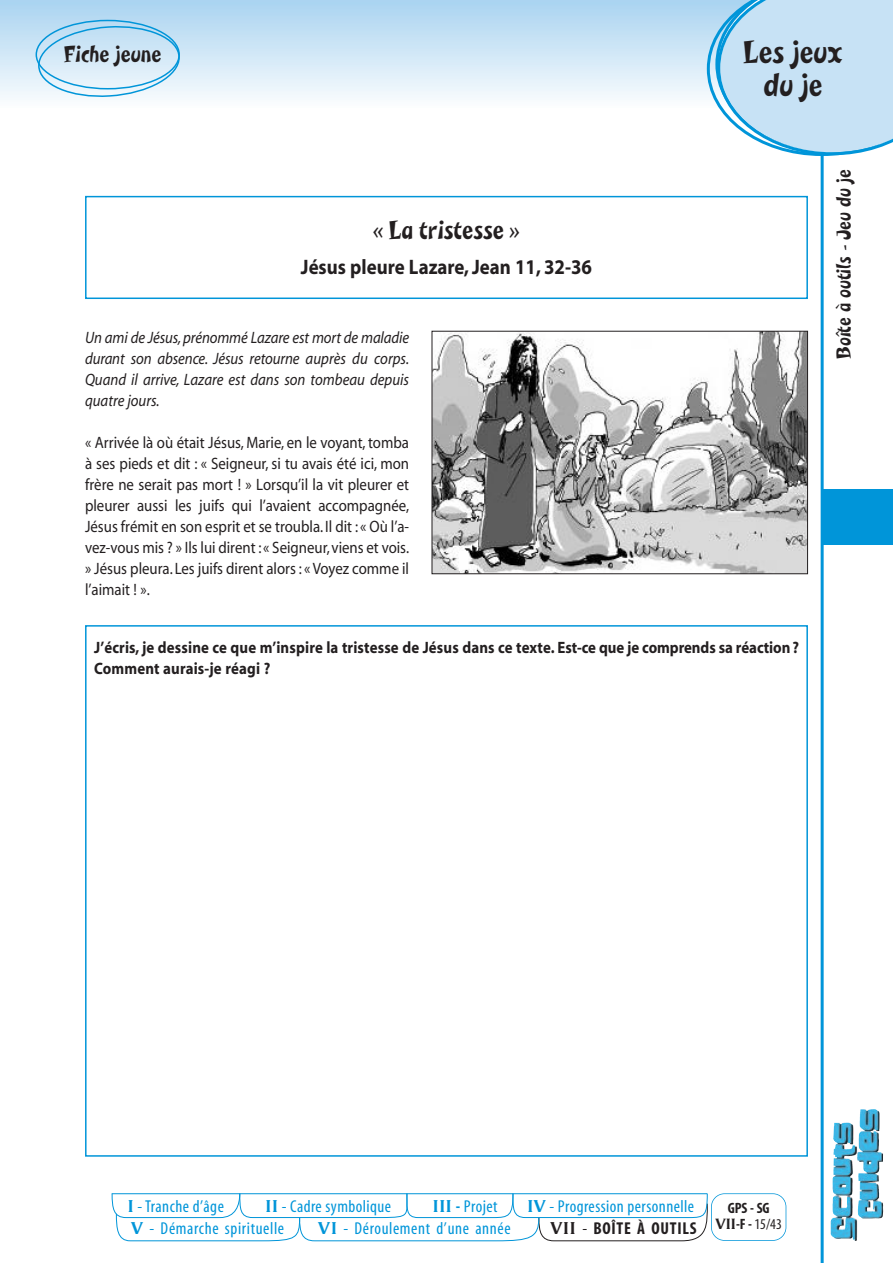
<style>
.page{position:relative;width:893px;height:1263px;background:#fff}
.page>*{position:absolute;margin:0;border:0;box-sizing:border-box;transform-origin:0 0}
.t1{font:33px/33px "Wac Wak Ooops";color:#231f20;text-align:center}
.t2{font:27px "Wac Wak Ooops";color:#231f20}
.t3{font:24px "Wac Wak Ooops";color:#231f20}
.t4{font:700 21px "Myriad";color:#231f20;scale:.9 1}
.t5{font:21px "Wac Wak Ooops";color:#231f20}
.t6{font:condensed 17.25px "Myriad";letter-spacing:.025em;color:#0095d9}
.t7{font:700 condensed 17.25px "Myriad";letter-spacing:.04em;color:#231f20}
.t8{font:16.5px/21px "Myriad";color:#231f20;text-align:justify;scale:.9 1}
.t9{font:italic 16.5px/21px "Myriad";color:#231f20;text-align:justify;scale:.9 1}
.t10{font:700 16.5px/21px "Myriad";letter-spacing:.01em;color:#231f20;scale:.9 1}
.t11{font:700 condensed 15px/16.5px "Myriad";color:#231f20;text-align:center}
.s1{font-family:"Vega";font-weight:700;font-stretch:normal}
.s2{font-weight:700}
.s3{font-family:"Vega";font-stretch:normal}
.s4{font-weight:400}
</style>
<div class="page">
<div style="left:0;top:0;width:893px;height:107px;background:linear-gradient(to bottom,#a9d3f0,#fbfdfe)"></div>
<svg style="left:111px;top:1193px;width:597px;height:48px"></svg>
<div style="left:711px;top:1193px;width:75px;height:48px;border:2px solid #0095d9;border-radius:14px"></div>
<svg style="left:707px;top:0;width:186px;height:156px;background:#bfdff4"></svg>
<img style="left:831px;top:1122px;width:32px;height:119px">
<hr style="left:821px;top:155px;width:3px;height:1108px;background:#0095d9">
<div style="left:821px;top:489px;width:72px;height:56px;background:#0095d9"></div>
<svg style="left:36px;top:20px;width:144px;height:79px;background:#c3e2f4"></svg>
<div style="left:85px;top:196px;width:723px;height:103px;border:2px solid #0095d9"></div>
<img style="left:434px;top:333px;width:372px;height:239px">
<div style="left:432px;top:331px;width:376px;height:243px;border:1px solid #231f20"></div>
<h3 class="t3" style="left:64px;top:46px;width:99px">Fiche jeune</h3>
<h2 class="t2" style="left:371px;top:220px;width:151px">« La tristesse »</h2>
<p class="t4" style="left:301px;top:259px;width:325px">Jésus pleure Lazare, Jean 11, 32-36</p>
<p class="t9" style="left:85px;top:328px;width:362px">Un ami de Jésus, prénommé Lazare est mort de maladie durant son absence. Jésus retourne auprès du corps.<br>Quand il arrive, Lazare est dans son tombeau depuis quatre jours.</p>
<p class="t8" style="left:85px;top:434px;width:362px">« Arrivée là où était Jésus, Marie, en le voyant, tomba à ses pieds et dit : « Seigneur, si tu avais été ici, mon frère ne serait pas mort ! » Lorsqu’il la vit pleurer et pleurer aussi les juifs qui l’avaient accompagnée, Jésus frémit en son esprit et se troubla. Il dit : « Où l’a&shy;vez-vous mis ? » Ils lui dirent : « Seigneur,viens et vois. » Jésus pleura. Les juifs dirent alors : « Voyez comme il l’aimait ! ».</p>
<h1 class="t1" style="left:743px;top:39px;width:101px">Les jeux du je</h1>
<p class="t5" style="left:837px;top:359px;width:191px;rotate:-90deg">Boîte à outils - Jeu du je</p>
<p class="t10" style="left:94px;top:639px;width:785px">J’écris, je dessine ce que m’inspire la tristesse de Jésus dans ce texte. Est-ce que je comprends sa réaction?<br>Comment aurais-je réagi ?</p>
<p class="t6" style="left:128px;top:1200px;width:98px"><span class="s1">I</span> -Tranche d’âge</p>
<p class="t6" style="left:266px;top:1200px;width:127px"><span class="s1">II</span> - Cadre symbolique</p>
<p class="t6" style="left:433px;top:1200px;width:66px"><span class="s1">III</span> <span class="s2">-</span> Projet</p>
<p class="t6" style="left:527px;top:1200px;width:168px"><span class="s1">IV</span> - Progression personnelle</p>
<p class="t6" style="left:131px;top:1222px;width:154px"><span class="s1">V</span> - Démarche spirituelle</p>
<p class="t6" style="left:318px;top:1222px;width:194px"><span class="s1">VI</span> - Déroulement d’une année</p>
<p class="t7" style="left:550px;top:1222px;width:148px"><span class="s3">VII</span> <span class="s4">-</span> BOÎTE À OUTILS</p>
<p class="t11" style="left:716px;top:1201px;width:68px">GPS - SG<br><span class="s3">VII</span>-F - <span class="s4">15/43</span></p>
</div>
